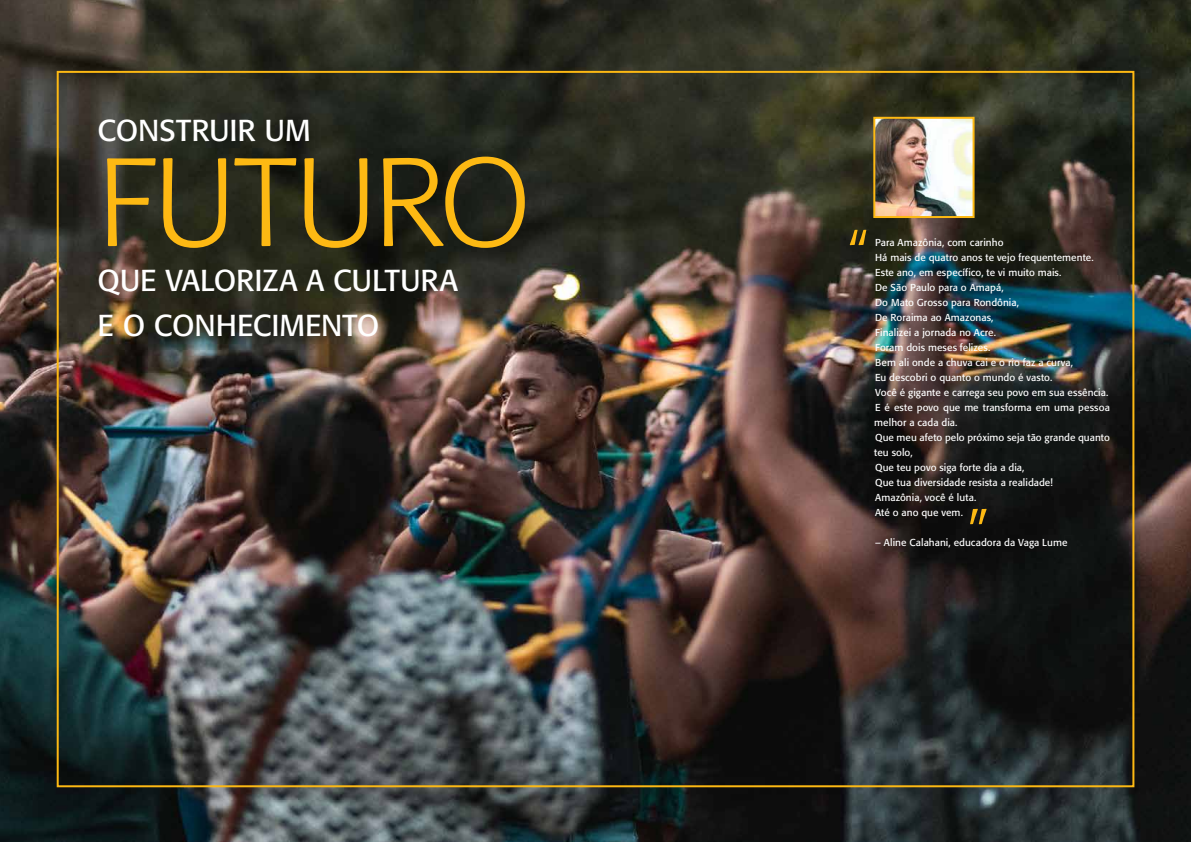
<style>
.page{position:relative;width:1191px;height:842px;background:#fff}
.page>*{position:absolute;margin:0;border:0;box-sizing:border-box;transform-origin:0 0}
.t1{font:300 124px "Formata";letter-spacing:-.015em;color:#fdb913}
.t2{font:300 60px "Formata";color:#fdb913}
.t3{font:30px/45px "Formata";letter-spacing:-.005em;color:#fff}
.t4{font:10px/15px "Formata";letter-spacing:.005em;color:#fff}
</style>
<div class="page">
<img style="left:0;top:0;width:1191px;height:842px">
<img style="left:876px;top:120px;width:95px;height:95px">
<div style="left:873px;top:117px;width:101px;height:101px;border:2px solid #fdb913"></div>
<h3 class="t3" style="left:98px;top:108px;width:214px">CONSTRUIR UM</h3>
<h1 class="t1" style="left:98px;top:130px;width:434px">FUTURO</h1>
<h3 class="t3" style="left:98px;top:258px;width:362px">QUE VALORIZA A CULTURA<br>E O CONHECIMENTO</h3>
<h2 class="t2" style="left:846px;top:220px;width:23px">“</h2>
<p class="t4" style="left:874px;top:235px;width:237px">Para Amazônia, com carinho<br>Há mais de quatro anos te vejo frequentemente.<br>Este ano, em específico, te vi muito mais.<br>De São Paulo para o Amapá,<br>Do Mato Grosso para Rondônia,<br>De Roraima ao Amazonas,<br>Finalizei a jornada no Acre.<br>Foram dois meses felizes.<br>Bem ali onde a chuva cai e o rio faz a curva,<br>Eu descobri o quanto o mundo é vasto.<br>Você é gigante e carrega seu povo em sua essência.<br>E é este povo que me transforma em uma pessoa melhor a cada dia.<br>Que meu afeto pelo próximo seja tão grande quanto teu solo,<br>Que teu povo siga forte dia a dia,<br>Que tua diversidade resista a realidade!<br>Amazônia, você é luta.<br>Até o ano que vem.</p>
<p class="t4" style="left:875px;top:535px;width:194px">– Aline Calahani, educadora da Vaga Lume</p>
<h2 class="t2" style="left:968px;top:499px;width:23px">”</h2>
</div>
